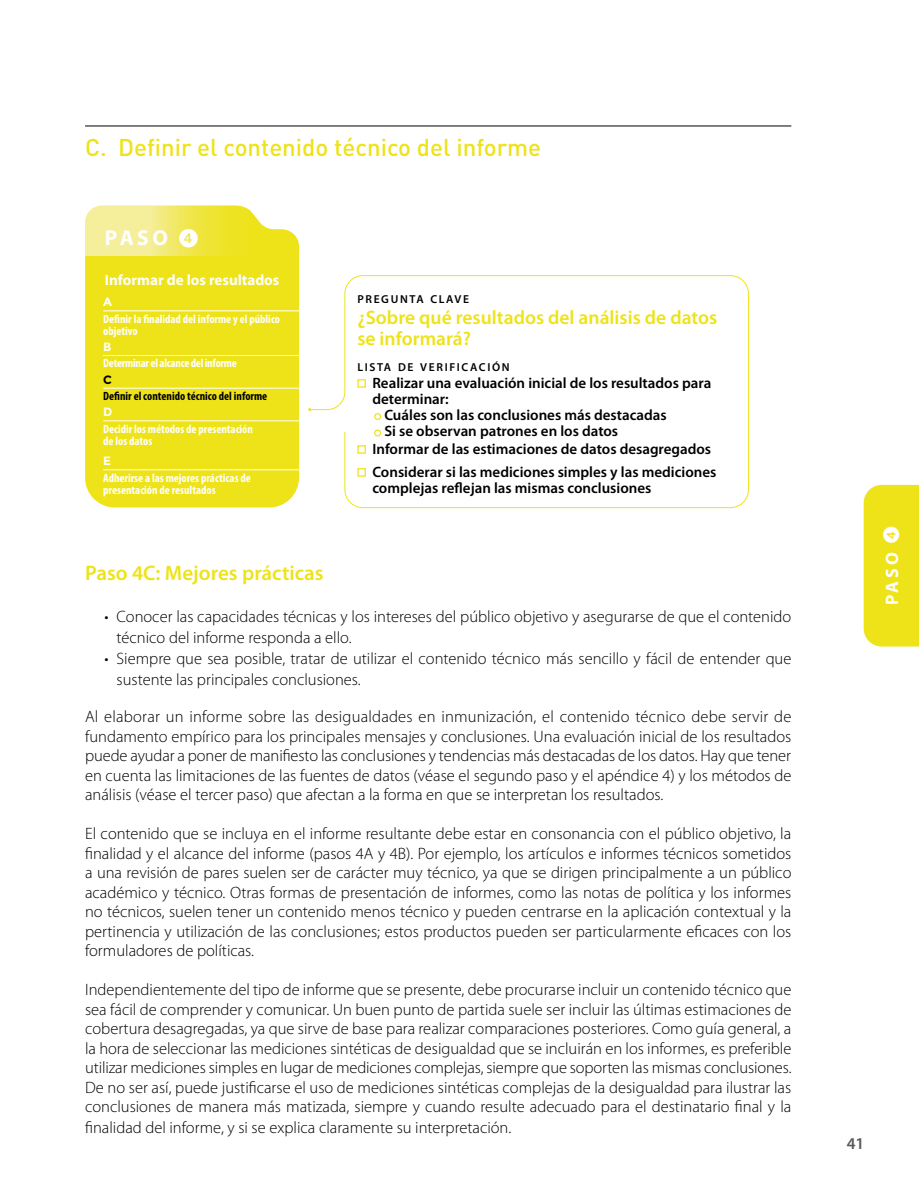
<style>
.page{position:relative;width:919px;height:1191px;background:#fff}
.page>*{position:absolute;margin:0;border:0;box-sizing:border-box;transform-origin:0 0}
.t1{font:500 24px "DIN";color:#eee318}
.t2{font:700 21.6px "Myriad Pro";color:#fff}
.t3{font:600 21px "Myriad Pro";color:#eee318}
.t4{font:600 19.5px/21px "Myriad Pro";color:#eee318}
.t5{font:700 18px "Myriad Pro";color:#fff}
.t6{font:300 16.5px/19.5px "Myriad Pro";color:#000;text-align:justify}
.t7{font:600 16.5px "Myriad Pro";color:#58595b}
.t8{font:600 15px/16.5px "Myriad Pro";color:#000}
.t9{font:700 15px "Myriad Pro";color:#fff}
.t10{font:700 condensed 12px/12px "Myriad Pro";color:#fff}
.t11{font:700 condensed 12px "Myriad Pro";color:#000}
.t12{font:700 condensed 12px "Myriad Pro";letter-spacing:-.02em;color:#fff}
.t13{font:700 12px "Montserrat";color:#fff}
.t14{font:700 12px "Montserrat";color:#000}
.t15{font:600 11.55px "Myriad Pro";letter-spacing:.145em;color:#000}
.s1{font-family:"European Pi One";font-weight:400;font-size:18.9px}
.s2{font-family:"European Pi One";font-weight:400;font-size:16.5px}
</style>
<div class="page">
<div style="left:85px;top:256px;width:214px;height:251px;background:#eee318"></div>
<svg style="left:85px;top:205px;width:214px;height:51px;background:#f3ea70"></svg>
<div style="left:863px;top:485px;width:55px;height:161px;background:#eee318"></div>
<svg style="left:311px;top:275px;width:438px;height:233px"></svg>
<hr style="left:85px;top:126px;width:706px;height:1px;background:#000">
<div style="left:357px;top:379px;width:9px;height:9px;border:1px solid #eee318"></div>
<svg style="left:373px;top:412px;width:9px;height:9px"></svg>
<svg style="left:373px;top:428px;width:9px;height:9px"></svg>
<div style="left:357px;top:445px;width:9px;height:9px;border:1px solid #eee318"></div>
<div style="left:357px;top:468px;width:9px;height:8px;border:1px solid #eee318"></div>
<hr style="left:103px;top:310px;width:204px;height:1px;background:#fff">
<hr style="left:103px;top:355px;width:204px;height:1px;background:#fff">
<hr style="left:103px;top:388px;width:204px;height:1px;background:#fff">
<hr style="left:103px;top:420px;width:204px;height:1px;background:#fff">
<hr style="left:103px;top:469px;width:204px;height:1px;background:#fff">
<h1 class="t1" style="left:85px;top:132px;width:457px">C. Definir el contenido técnico del informe</h1>
<h2 class="t2" style="left:105px;top:223px;width:95px">PASO <span class="s1">4</span></h2>
<p class="t9" style="left:105px;top:270px;width:176px">Informar de los resultados</p>
<p class="t13" style="left:103px;top:295px;width:10px">A</p>
<p class="t10" style="left:103px;top:312px;width:178px">Definir la finalidad del informe y el público objetivo</p>
<p class="t13" style="left:103px;top:339px;width:10px">B</p>
<p class="t12" style="left:103px;top:356px;width:135px">Determinar el alcance del informe</p>
<p class="t14" style="left:103px;top:372px;width:10px">C</p>
<p class="t11" style="left:103px;top:388px;width:165px">Definir el contenido técnico del informe</p>
<p class="t13" style="left:103px;top:405px;width:11px">D</p>
<p class="t10" style="left:103px;top:422px;width:151px">Decidir los métodos de presentación de los datos</p>
<p class="t13" style="left:103px;top:454px;width:9px">E</p>
<p class="t10" style="left:103px;top:471px;width:149px">Adherirse a las mejores prácticas de presentación de resultados</p>
<p class="t15" style="left:357px;top:291px;width:113px">PREGUNTA CLAVE</p>
<p class="t4" style="left:357px;top:306px;width:361px">¿Sobre qué resultados del análisis de datos se informará?</p>
<p class="t15" style="left:357px;top:360px;width:154px">LISTA DE VERIFICACIÓN</p>
<p class="t8" style="left:372px;top:374px;width:340px">Realizar una evaluación inicial de los resultados para</p>
<p class="t8" style="left:372px;top:390px;width:78px">determinar:</p>
<p class="t8" style="left:384px;top:406px;width:284px">Cuáles son las conclusiones más destacadas</p>
<p class="t8" style="left:384px;top:423px;width:235px">Si se observan patrones en los datos</p>
<p class="t8" style="left:372px;top:440px;width:340px">Informar de las estimaciones de datos desagregados</p>
<p class="t8" style="left:372px;top:463px;width:345px">Considerar si las mediciones simples y las mediciones complejas reflejan las mismas conclusiones</p>
<p class="t3" style="left:85px;top:559px;width:240px">Paso 4C: Mejores prácticas</p>
<p class="t6" style="left:117px;top:606px;width:676px;line-height:21px;text-indent:-12px">• Conocer las capacidades técnicas y los intereses del público objetivo y asegurarse de que el contenido técnico del informe responda a ello.</p>
<p class="t6" style="left:117px;top:648px;width:676px;line-height:21px;text-indent:-12px">• Siempre que sea posible, tratar de utilizar el contenido técnico más sencillo y fácil de entender que sustente las principales conclusiones.</p>
<p class="t6" style="left:85px;top:707px;width:707px">Al elaborar un informe sobre las desigualdades en inmunización, el contenido técnico debe servir de fundamento empírico para los principales mensajes y conclusiones. Una evaluación inicial de los resultados puede ayudar a poner de manifiesto las conclusiones y tendencias más destacadas de los datos. Hay que tener en cuenta las limitaciones de las fuentes de datos (véase el segundo paso y el apéndice 4) y los métodos de análisis (véase el tercer paso) que afectan a la forma en que se interpretan los resultados.</p>
<p class="t6" style="left:85px;top:824px;width:707px">El contenido que se incluya en el informe resultante debe estar en consonancia con el público objetivo, la finalidad y el alcance del informe (pasos 4A y 4B). Por ejemplo, los artículos e informes técnicos sometidos a una revisión de pares suelen ser de carácter muy técnico, ya que se dirigen principalmente a un público académico y técnico. Otras formas de presentación de informes, como las notas de política y los informes no técnicos, suelen tener un contenido menos técnico y pueden centrarse en la aplicación contextual y la pertinencia y utilización de las conclusiones; estos productos pueden ser particularmente eficaces con los formuladores de políticas.</p>
<p class="t6" style="left:85px;top:980px;width:708px">Independientemente del tipo de informe que se presente, debe procurarse incluir un contenido técnico que sea fácil de comprender y comunicar. Un buen punto de partida suele ser incluir las últimas estimaciones de cobertura desagregadas, ya que sirve de base para realizar comparaciones posteriores. Como guía general, a la hora de seleccionar las mediciones sintéticas de desigualdad que se incluirán en los informes, es preferible utilizar mediciones simples en lugar de mediciones complejas, siempre que soporten las mismas conclusiones.<br>De no ser así, puede justificarse el uso de mediciones sintéticas complejas de la desigualdad para ilustrar las conclusiones de manera más matizada, siempre y cuando resulte adecuado para el destinatario final y la</p>
<p class="t6" style="left:85px;top:1118px;width:428px">finalidad del informe, y si se explica claramente su interpretación.</p>
<p class="t5" style="left:880px;top:605px;width:80px;rotate:-90deg">PASO <span class="s2">4</span></p>
<p class="t7" style="left:846px;top:1132px;width:19px">41</p>
</div>
